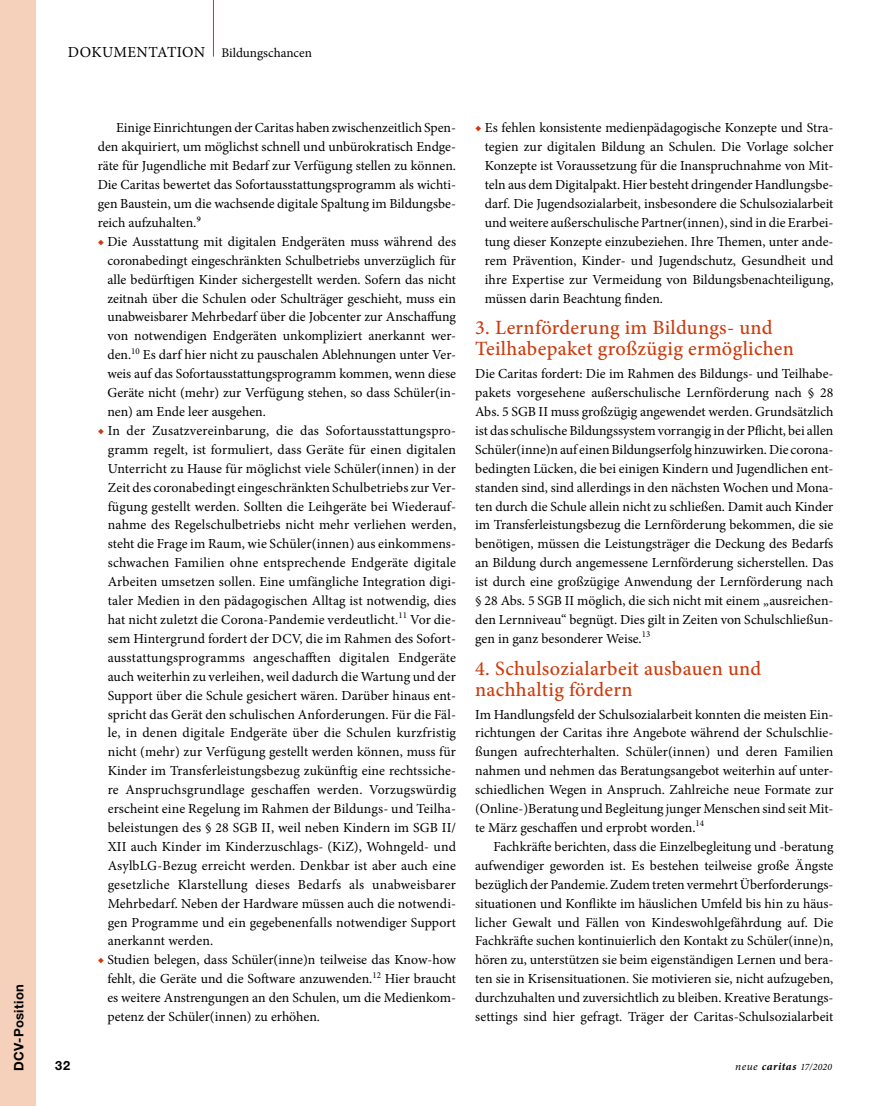
<style>
.page{position:relative;width:893px;height:1106px;background:#fff}
.page>*{position:absolute;margin:0;border:0;box-sizing:border-box;transform-origin:0 0}
.t1{font:500 20.25px/21px "Minion Pro";letter-spacing:.015em;color:#cc3b0c}
.t2{font:13.8px/18.9px "Minion Pro";letter-spacing:.005em;color:#000;text-align:justify}
.t3{font:13.2px "Minion Pro";color:#000}
.t4{font:700 13.05px "Helvetica Neue LT Std";letter-spacing:.03em;color:#000}
.t5{font:700 12.75px "Helvetica Neue LT Std";color:#000}
.t6{font:italic 700 11.25px "Minion Pro";letter-spacing:.045em;color:#000}
.s1{font-size:15.3px}
.s2{color:#cc3b0c}
.s3{font-weight:400}
.s4{font-weight:400;font-size:9.75px}
</style>
<div class="page">
<div style="left:0;top:0;width:36px;height:1106px;background:#f5d0bb"></div>
<hr style="left:213px;top:0;width:1px;height:57px;background:#cc3b0c">
<p class="t4" style="left:11px;top:1071px;width:89px;rotate:-90deg">DCV-Position</p>
<p class="t3" style="left:68px;top:43px;width:246px"><span class="s1">DOKUMENTATION</span> Bildungschancen</p>
<p class="t5" style="left:55px;top:1057px;width:16px">32</p>
<p class="t2" style="left:98px;top:119px;width:360px;text-indent:18px">Einige Einrichtungen der Caritas haben zwischenzeitlich Spen&shy;den akquiriert, um möglichst schnell und unbürokratisch Endge&shy;räte für Jugendliche mit Bedarf zur Verfügung stellen zu können.<br>Die Caritas bewertet das Sofortausstattungsprogramm als wichti&shy;gen Baustein, um die wachsende digitale Spaltung im Bildungsbe&shy;reich aufzuhalten.⁹</p>
<p class="t2" style="left:107px;top:232px;width:350px;text-indent:-10px"><span class="s2">◆</span> Die Ausstattung mit digitalen Endgeräten muss während des coronabedingt eingeschränkten Schulbetriebs unverzüglich für alle bedürftigen Kinder sichergestellt werden. Sofern das nicht zeitnah über die Schulen oder Schulträger geschieht, muss ein unabweisbarer Mehrbedarf über die Jobcenter zur Anschaffung von notwendigen Endgeräten unkompliziert anerkannt wer&shy;den.<sup>10</sup> Es darf hier nicht zu pauschalen Ablehnungen unter Ver&shy;weis auf das Sofortausstattungsprogramm kommen, wenn diese Geräte nicht (mehr) zur Verfügung stehen, so dass Schüler(in&shy;nen) am Ende leer ausgehen.</p>
<p class="t2" style="left:108px;top:421px;width:350px;text-align:left;text-indent:-10px"><span class="s2">◆</span> In der Zusatzvereinbarung, die das Sofortausstattungspro&shy;gramm regelt, ist formuliert, dass Geräte für einen digitalen Unterricht zu Hause für möglichst viele Schüler(innen) in der Zeit des coronabedingt eingeschränkten Schulbetriebs zur Ver&shy;fügung gestellt werden. Sollten die Leihgeräte bei Wiederauf&shy;nahme des Regelschulbetriebs nicht mehr verliehen werden, steht die Frage im Raum, wie Schüler(innen) aus einkommens&shy;schwachen Familien ohne entsprechende Endgeräte digitale Arbeiten umsetzen sollen. Eine umfängliche Integration digi&shy;taler Medien in den pädagogischen Alltag ist notwendig, dies hat nicht zuletzt die Corona-Pandemie verdeutlicht.<sup>11</sup> Vor die&shy;sem Hintergrund fordert der DCV, die im Rahmen des Sofort&shy;ausstattungsprogramms angeschafften digitalen Endgeräte auch weiterhin zu verleihen, weil dadurch die Wartung und der Support über die Schule gesichert wären. Darüber hinaus ent&shy;spricht das Gerät den schulischen Anforderungen. Für die Fäl&shy;le, in denen digitale Endgeräte über die Schulen kurzfristig nicht (mehr) zur Verfügung gestellt werden können, muss für Kinder im Transferleistungsbezug zukünftig eine rechtssiche&shy;re Anspruchsgrundlage geschaffen werden. Vorzugswürdig erscheint eine Regelung im Rahmen der Bildungs- und Teilha&shy;beleistungen des § 28 SGB II, weil neben Kindern im SGB II/ XII auch Kinder im Kinderzuschlags- (KiZ), Wohngeld- und AsylbLG-Bezug erreicht werden. Denkbar ist aber auch eine gesetzliche Klarstellung dieses Bedarfs als unabweisbarer Mehrbedarf. Neben der Hardware müssen auch die notwendi&shy;gen Programme und ein gegebenenfalls notwendiger Support anerkannt werden.</p>
<p class="t2" style="left:107px;top:950px;width:350px;text-indent:-10px"><span class="s2">◆</span> Studien belegen, dass Schüler(inne)n teilweise das Know-how fehlt, die Geräte und die Software anzuwenden.<sup>12</sup> Hier braucht es weitere Anstrengungen an den Schulen, um die Medienkom&shy;petenz der Schüler(innen) zu erhöhen.</p>
<p class="t2" style="left:485px;top:119px;width:350px;text-indent:-10px"><span class="s2">◆</span> Es fehlen konsistente medienpädagogische Konzepte und Stra&shy;tegien zur digitalen Bildung an Schulen. Die Vorlage solcher Konzepte ist Voraussetzung für die Inanspruchnahme von Mit&shy;teln aus dem Digitalpakt. Hier besteht dringender Handlungsbe&shy;darf. Die Jugendsozialarbeit, insbesondere die Schulsozialarbeit und weitere außerschulische Partner(innen), sind in die Erarbei&shy;tung dieser Konzepte einzubeziehen. Ihre Themen, unter ande&shy;rem Prävention, Kinder- und Jugendschutz, Gesundheit und ihre Expertise zur Vermeidung von Bildungsbenachteiligung, müssen darin Beachtung finden.</p>
<h1 class="t1" style="left:475px;top:317px;width:320px">3. Lernförderung im Bildungs- und<br>Teilhabepaket großzügig ermöglichen</h1>
<p class="t2" style="left:475px;top:364px;width:360px">Die Caritas fordert: Die im Rahmen des Bildungs- und Teilhabe&shy;pakets vorgesehene außerschulische Lernförderung nach § 28<br>Abs. 5 SGB II muss großzügig angewendet werden. Grundsätzlich ist das schulische Bildungssystem vorrangig in der Pflicht, bei allen Schüler(inne)n auf einen Bildungserfolg hinzuwirken. Die corona&shy;bedingten Lücken, die bei einigen Kindern und Jugendlichen ent&shy;standen sind, sind allerdings in den nächsten Wochen und Mona&shy;ten durch die Schule allein nicht zu schließen. Damit auch Kinder im Transferleistungsbezug die Lernförderung bekommen, die sie benötigen, müssen die Leistungsträger die Deckung des Bedarfs an Bildung durch angemessene Lernförderung sicherstellen. Das ist durch eine großzügige Anwendung der Lernförderung nach § 28 Abs. 5 SGB II möglich, die sich nicht mit einem „ausreichen&shy;den Lernniveau“ begnügt. Dies gilt in Zeiten von Schulschließun&shy;gen in ganz besonderer Weise.<sup>13</sup></p>
<h1 class="t1" style="left:475px;top:658px;width:288px">4. Schulsozialarbeit ausbauen und nachhaltig fördern</h1>
<p class="t2" style="left:475px;top:704px;width:360px">Im Handlungsfeld der Schulsozialarbeit konnten die meisten Ein&shy;richtungen der Caritas ihre Angebote während der Schulschlie&shy;ßungen aufrechterhalten. Schüler(innen) und deren Familien nahmen und nehmen das Beratungsangebot weiterhin auf unter&shy;schiedlichen Wegen in Anspruch. Zahlreiche neue Formate zur (Online-)Beratung und Begleitung junger Menschen sind seit Mit&shy;te März geschaffen und erprobt worden.<sup>14</sup></p>
<p class="t2" style="left:475px;top:837px;width:360px;text-indent:18px">Fachkräfte berichten, dass die Einzelbegleitung und -beratung aufwendiger geworden ist. Es bestehen teilweise große Ängste bezüglich der Pandemie. Zudem treten vermehrt Überforderungs&shy;situationen und Konflikte im häuslichen Umfeld bis hin zu häus&shy;licher Gewalt und Fällen von Kindeswohlgefährdung auf. Die Fachkräfte suchen kontinuierlich den Kontakt zu Schüler(inne)n, hören zu, unterstützen sie beim eigenständigen Lernen und bera&shy;ten sie in Krisensituationen. Sie motivieren sie, nicht aufzugeben, durchzuhalten und zuversichtlich zu bleiben. Kreative Beratungs&shy;settings sind hier gefragt. Träger der Caritas-Schulsozialarbeit</p>
<p class="t6" style="left:735px;top:1058px;width:98px"><span class="s3">neue</span> caritas <span class="s4">17/2020</span></p>
</div>
